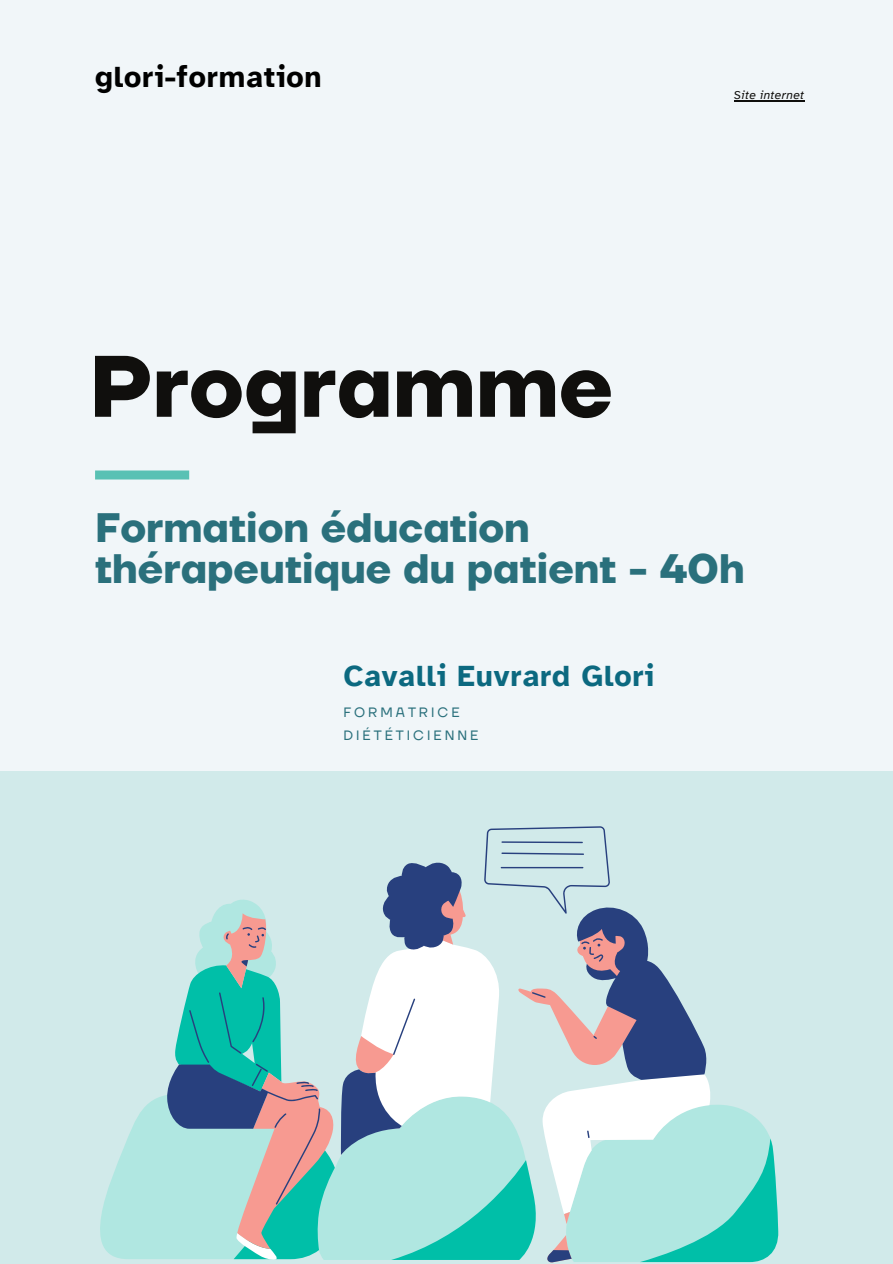
<style>
.page{position:relative;width:893px;height:1264px;background:#fff}
.page>*{position:absolute;margin:0;border:0;box-sizing:border-box;transform-origin:0 0}
.t1{font:700 87px "TT Firs Neue";color:#100f0d}
.t2{font:700 40.95px/40.5px "TT Firs Neue";color:#2a707c}
.t3{font:700 30px "Atkinson Hyperlegible";letter-spacing:.03em;color:#0c6980}
.t4{font:700 30px "Atkinson Hyperlegible";letter-spacing:.03em;color:#000}
.t5{font:13.5px "TT Firs Neue";letter-spacing:.22em;color:#2a707c}
.t6{font:italic 12px "Atkinson Hyperlegible";letter-spacing:.03em;color:#100f0d}
</style>
<div class="page">
<div style="left:0;top:0;width:892px;height:1263px;background:#f1f6f9"></div>
<div style="left:95px;top:470px;width:94px;height:9px;background:#59c1b4"></div>
<div style="left:0;top:770px;width:892px;height:493px;background:#d1eaea"></div>
<svg style="left:100px;top:1095px;width:66px;height:164px;fill:#b0e7e1"></svg>
<svg style="left:709px;top:1105px;width:69px;height:156px;background:#6ed7cb"></svg>
<svg style="left:166px;top:826px;width:543px;height:437px"></svg>
<hr style="left:734px;top:100px;width:70px;height:1px;background:#100f0d">
<h4 class="t4" style="left:95px;top:59px;width:228px">glori-formation</h4>
<h3 class="t1" style="left:89px;top:334px;width:525px">Programme</h3>
<h4 class="t6" style="left:734px;top:88px;width:72px">Site internet</h4>
<h3 class="t2" style="left:95px;top:509px;width:651px">Formation éducation thérapeutique du patient - 40h</h3>
<p class="t3" style="left:343px;top:657px;width:312px">Cavalli Euvrard Glori</p>
<h1 class="t5" style="left:343px;top:704px;width:118px">FORMATRICE</h1>
<h2 class="t5" style="left:343px;top:727px;width:137px">DIÉTÉTICIENNE</h2>
</div>
